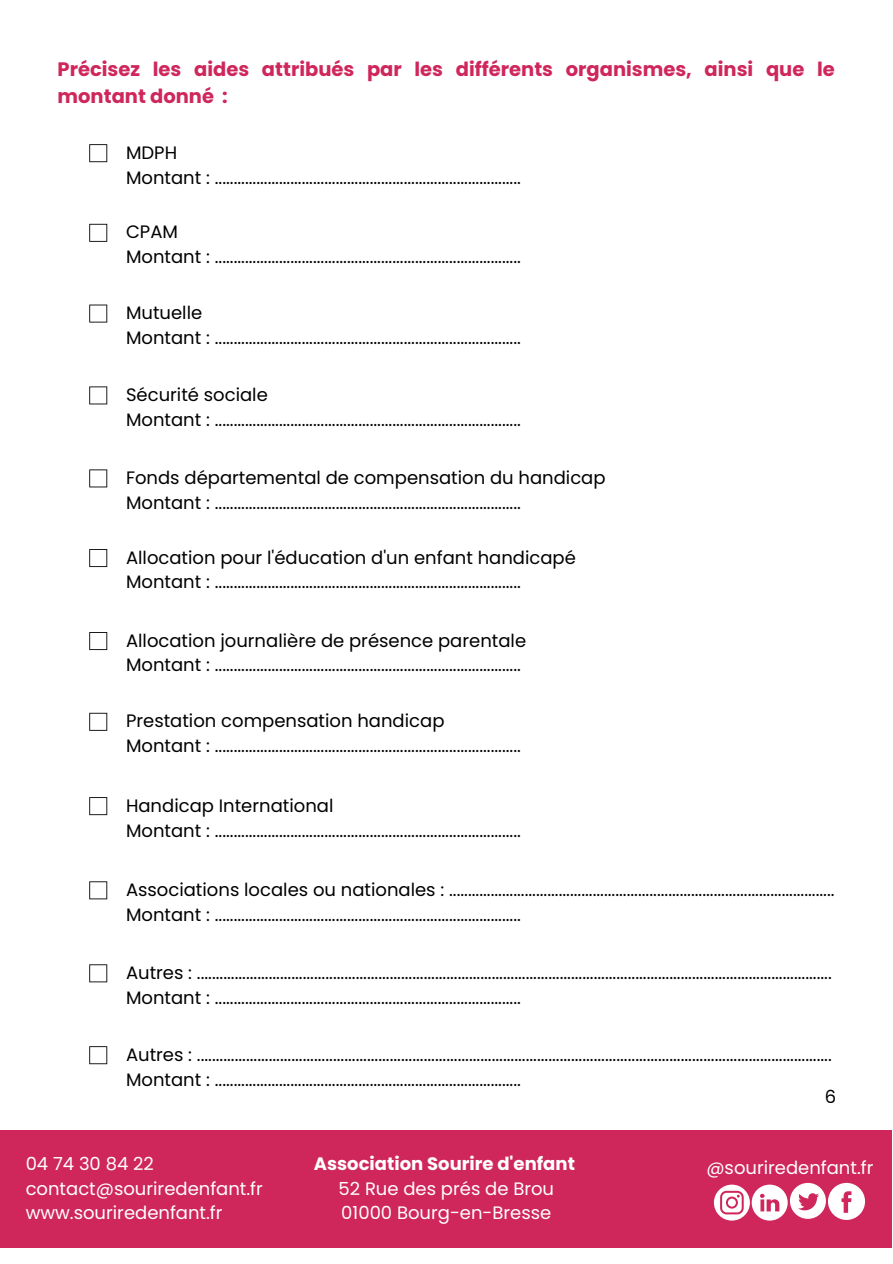
<style>
.page{position:relative;width:893px;height:1264px;background:#fff}
.page>*{position:absolute;margin:0;border:0;box-sizing:border-box;transform-origin:0 0}
.t1{font:700 19.5px/27px "Poppins";color:#cf265c}
.t2{font:18px/24.8px "Poppins";color:#000}
.t3{font:18px/24.8px "Poppins";color:#fff}
.t4{font:700 18px "Poppins";color:#fff}
</style>
<div class="page">
<div style="left:0;top:1130px;width:891px;height:117px;background:#cf265c"></div>
<svg style="left:713px;top:1182px;width:152px;height:38px"></svg>
<svg style="left:89px;top:144px;width:18px;height:18px"></svg>
<svg style="left:89px;top:224px;width:18px;height:18px"></svg>
<svg style="left:89px;top:881px;width:18px;height:18px"></svg>
<svg style="left:89px;top:469px;width:18px;height:18px"></svg>
<svg style="left:89px;top:797px;width:18px;height:18px"></svg>
<svg style="left:89px;top:964px;width:18px;height:18px"></svg>
<svg style="left:89px;top:1046px;width:18px;height:18px"></svg>
<svg style="left:89px;top:304px;width:18px;height:18px"></svg>
<svg style="left:89px;top:386px;width:18px;height:18px"></svg>
<svg style="left:89px;top:632px;width:18px;height:18px"></svg>
<svg style="left:89px;top:549px;width:18px;height:18px"></svg>
<svg style="left:89px;top:712px;width:18px;height:18px"></svg>
<p class="t1" style="left:58px;top:56px;width:778px">Précisez les aides attribués par les différents organismes, ainsi que le montant donné :</p>
<p class="t2" style="left:126px;top:140px;width:396px">MDPH<br>Montant : .................................................................................</p>
<p class="t2" style="left:126px;top:220px;width:396px">CPAM<br>Montant : .................................................................................</p>
<p class="t2" style="left:126px;top:300px;width:396px">Mutuelle<br>Montant : .................................................................................</p>
<p class="t2" style="left:126px;top:382px;width:396px">Sécurité sociale<br>Montant : .................................................................................</p>
<p class="t2" style="left:126px;top:465px;width:481px">Fonds départemental de compensation du handicap<br>Montant : .................................................................................</p>
<p class="t2" style="left:126px;top:545px;width:451px">Allocation pour l'éducation d'un enfant handicapé<br>Montant : .................................................................................</p>
<p class="t2" style="left:126px;top:628px;width:401px">Allocation journalière de présence parentale<br>Montant : .................................................................................</p>
<p class="t2" style="left:126px;top:708px;width:396px">Prestation compensation handicap<br>Montant : .................................................................................</p>
<p class="t2" style="left:126px;top:793px;width:396px">Handicap International<br>Montant : .................................................................................</p>
<p class="t2" style="left:126px;top:877px;width:710px">Associations locales ou nationales : ......................................................................................................<br>Montant : .................................................................................</p>
<p class="t2" style="left:126px;top:960px;width:707px">Autres : ........................................................................................................................................................................<br>Montant : .................................................................................</p>
<p class="t2" style="left:126px;top:1042px;width:707px">Autres : ........................................................................................................................................................................<br>Montant : .................................................................................</p>
<p class="t2" style="left:824px;top:1084px;width:13px">6</p>
<p class="t4" style="left:314px;top:1150px;width:262px">Association Sourire d'enfant</p>
<p class="t3" style="left:338px;top:1175px;width:217px">52 Rue des prés de Brou<br>01000 Bourg-en-Bresse</p>
<p class="t3" style="left:26px;top:1151px;width:130px">04 74 30 84 22</p>
<p class="t3" style="left:706px;top:1155px;width:168px">@souriredenfant.fr</p>
<p class="t3" style="left:26px;top:1175px;width:239px">contact@souriredenfant.fr www.souriredenfant.fr</p>
</div>
